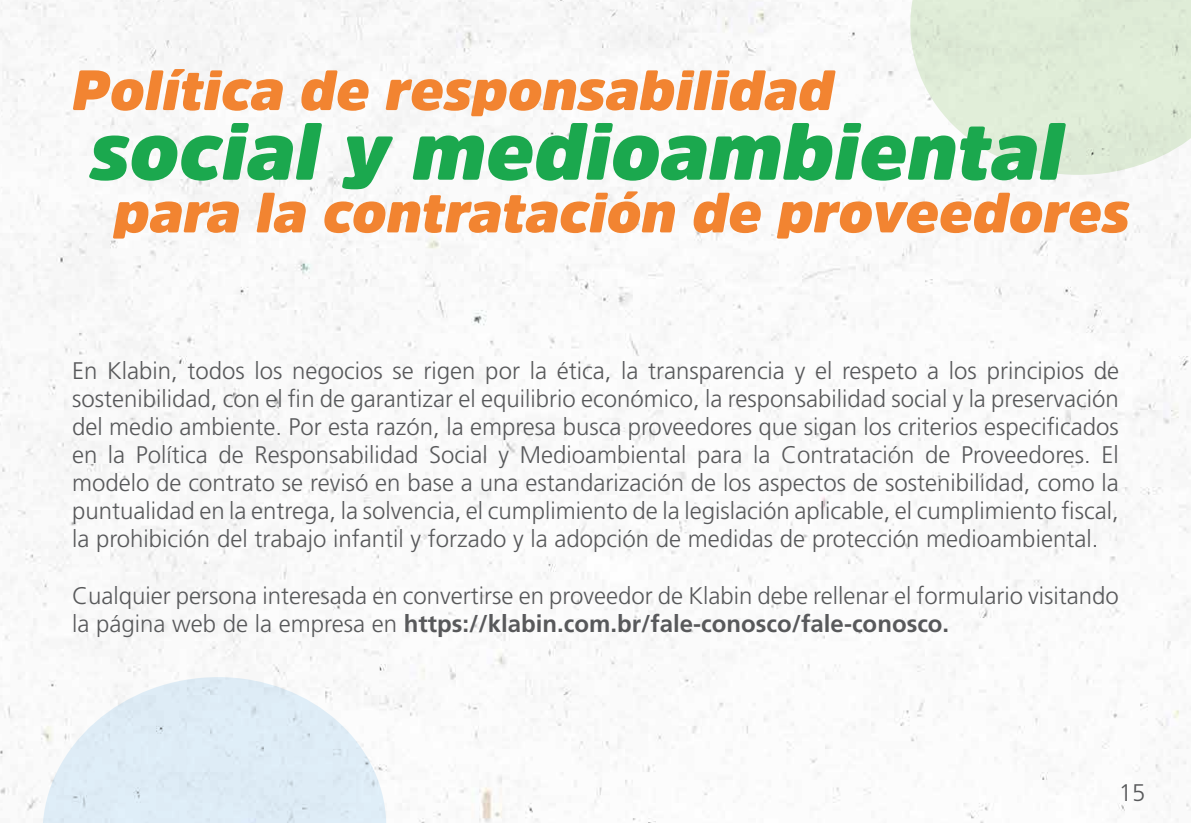
<style>
.page{position:relative;width:1191px;height:823px;background:#fff}
.page>*{position:absolute;margin:0;border:0;box-sizing:border-box;transform-origin:0 0}
.t1{font:italic 900 80px "Amsi Pro";color:#1ba84e}
.t2{font:italic 900 56px/122.2px "Amsi Pro";color:#f28431}
.t3{font:300 24px/28px "Frutiger LT Std";color:#58595b;text-align:justify}
.s1{font-weight:700}
</style>
<div class="page">
<img style="left:0;top:0;width:1191px;height:822px">
<svg style="left:903px;top:0;width:288px;height:182px;fill:#dfecd7"></svg>
<svg style="left:36px;top:669px;width:357px;height:153px;fill:#dfedf6"></svg>
<h2 class="t2" style="left:113px;top:29px;width:1017px;text-indent:-41px">Política de responsabilidad<br>para la contratación de proveedores</h2>
<h1 class="t1" style="left:90px;top:96px;width:975px">social y medioambiental</h1>
<p class="t3" style="left:72px;top:357px;width:1048px">En Klabin, todos los negocios se rigen por la ética, la transparencia y el respeto a los principios de sostenibilidad, con el fin de garantizar el equilibrio económico, la responsabilidad social y la preservación del medio ambiente. Por esta razón, la empresa busca proveedores que sigan los criterios especificados en la Política de Responsabilidad Social y Medioambiental para la Contratación de Proveedores. El modelo de contrato se revisó en base a una estandarización de los aspectos de sostenibilidad, como la puntualidad en la entrega, la solvencia, el cumplimiento de la legislación aplicable, el cumplimiento fiscal, la prohibición del trabajo infantil y forzado y la adopción de medidas de protección medioambiental.</p>
<p class="t3" style="left:72px;top:581px;width:1048px">Cualquier persona interesada en convertirse en proveedor de Klabin debe rellenar el formulario visitando la página web de la empresa en <span class="s1">https://klabin.com.br/fale-conosco/fale-conosco.</span></p>
<p class="t3" style="left:1119px;top:778px;width:28px">15</p>
</div>
